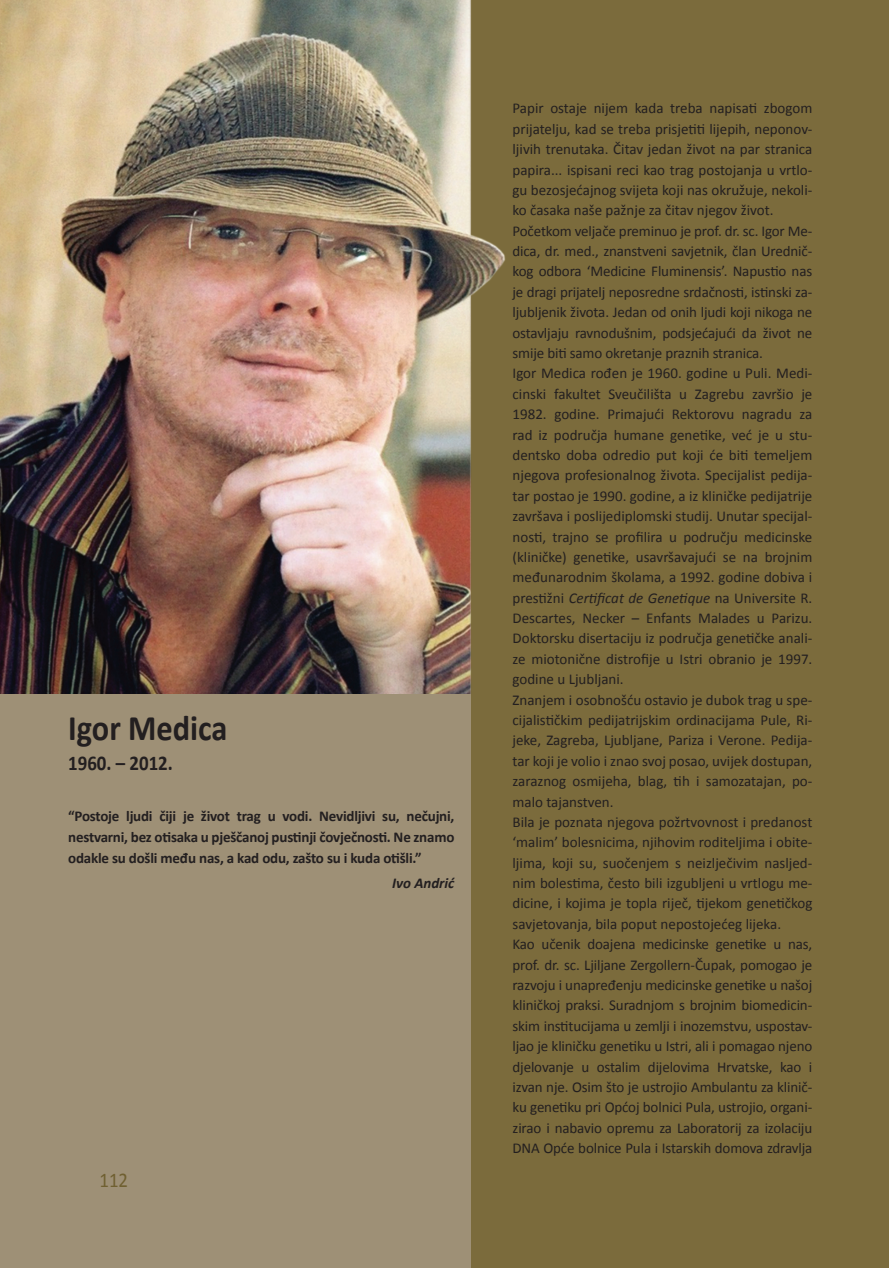
<style>
.page{position:relative;width:889px;height:1268px;background:#fff}
.page>*{position:absolute;margin:0;border:0;box-sizing:border-box;transform-origin:0 0}
.naslov_ENGL{font:700 36px "Calibri";color:#231f20;scale:.9 1}
.naslov_ENGL-2{font:700 21px "Calibri";color:#231f20;scale:.9 1}
.t1{font:21px "Calibri";color:#706031;scale:.9 1}
.osnovni_tekst{font:15px/20.4px "Calibri";color:#231f20;text-align:justify}
.osnovni_tekst-2{font:700 15px/21px "Calibri";letter-spacing:-.015em;color:#231f20;text-align:justify}
.osnovni_tekst-3{font:italic 700 15px "Calibri";color:#231f20}
.s1{font-style:italic}
</style>
<div class="page">
<div style="left:470px;top:0;width:419px;height:1267px;background:#7b6b3c"></div>
<div style="left:0;top:0;width:470px;height:1267px;background:#9e9076"></div>
<img style="left:0;top:0;width:506px;height:693px">
<p class="naslov_ENGL" style="left:68px;top:706px;width:179px">Igor Medica</p>
<p class="naslov_ENGL-2" style="left:68px;top:750px;width:118px">1960. – 2012.</p>
<p class="osnovni_tekst-2" style="left:68px;top:804px;width:388px">“Postoje ljudi čiji je život trag u vodi. Nevidljivi su, nečujni, nestvarni, bez otisaka u pješčanoj pustinji čovječnosti. Ne znamo odakle su došli među nas, a kad odu, zašto su i kuda otišli.”</p>
<p class="osnovni_tekst-3" style="left:392px;top:873px;width:64px">Ivo Andrić</p>
<p class="t1" style="left:99px;top:1166px;width:33px">112</p>
<p class="osnovni_tekst" style="left:512px;top:97px;width:301px">Papir ostaje nijem kada treba napisati zbogom prijatelju, kad se treba prisjetiti lijepih, neponov&shy;ljivih trenutaka. Čitav jedan život na par stranica papira... ispisani reci kao trag postojanja u vrtlo&shy;gu bezosjećajnog svijeta koji nas okružuje, nekoli&shy;ko časaka naše pažnje za čitav njegov život.</p>
<p class="osnovni_tekst" style="left:512px;top:220px;width:301px">Početkom veljače preminuo je prof. dr. sc. Igor Me&shy;dica, dr. med., znanstveni savjetnik, član Urednič&shy;kog odbora ‘Medicine Fluminensis’. Napustio nas je dragi prijatelj neposredne srdačnosti, istinski za&shy;ljubljenik života. Jedan od onih ljudi koji nikoga ne ostavljaju ravnodušnim, podsjećajući da život ne smije biti samo okretanje praznih stranica.</p>
<p class="osnovni_tekst" style="left:512px;top:362px;width:301px">Igor Medica rođen je 1960. godine u Puli. Medi&shy;cinski fakultet Sveučilišta u Zagrebu završio je 1982. godine. Primajući Rektorovu nagradu za rad iz područja humane genetike, već je u stu&shy;dentsko doba odredio put koji će biti temeljem njegova profesionalnog života. Specijalist pedija&shy;tar postao je 1990. godine, a iz kliničke pedijatrije završava i poslijediplomski studij. Unutar specijal&shy;nosti, trajno se profilira u području medicinske (kliničke) genetike, usavršavajući se na brojnim međunarodnim školama, a 1992. godine dobiva i prestižni <span class="s1">Certificat de Genetique</span> na Universite R.<br>Descartes, Necker – Enfants Malades u Parizu.<br>Doktorsku disertaciju iz područja genetičke anali&shy;ze miotonične distrofije u Istri obranio je 1997. godine u Ljubljani.</p>
<p class="osnovni_tekst" style="left:512px;top:688px;width:301px">Znanjem i osobnošću ostavio je dubok trag u spe&shy;cijalističkim pedijatrijskim ordinacijama Pule, Ri&shy;jeke, Zagreba, Ljubljane, Pariza i Verone. Pedija&shy;tar koji je volio i znao svoj posao, uvijek dostupan, zaraznog osmijeha, blag, tih i samozatajan, po&shy;malo tajanstven.</p>
<p class="osnovni_tekst" style="left:512px;top:810px;width:301px">Bila je poznata njegova požrtvovnost i predanost ‘malim’ bolesnicima, njihovim roditeljima i obite&shy;ljima, koji su, suočenjem s neizlječivim nasljed&shy;nim bolestima, često bili izgubljeni u vrtlogu me&shy;dicine, i kojima je topla riječ, tijekom genetičkog savjetovanja, bila poput nepostojećeg lijeka.</p>
<p class="osnovni_tekst" style="left:512px;top:933px;width:301px">Kao učenik doajena medicinske genetike u nas, prof. dr. sc. Ljiljane Zergollern-Čupak, pomogao je razvoju i unapređenju medicinske genetike u našoj kliničkoj praksi. Suradnjom s brojnim biomedicin&shy;skim institucijama u zemlji i inozemstvu, uspostav&shy;ljao je kliničku genetiku u Istri, ali i pomagao njeno djelovanje u ostalim dijelovima Hrvatske, kao i izvan nje. Osim što je ustrojio Ambulantu za klinič&shy;ku genetiku pri Općoj bolnici Pula, ustrojio, organi&shy;zirao i nabavio opremu za Laboratorij za izolaciju DNA Opće bolnice Pula i Istarskih domova zdravlja</p>
</div>
